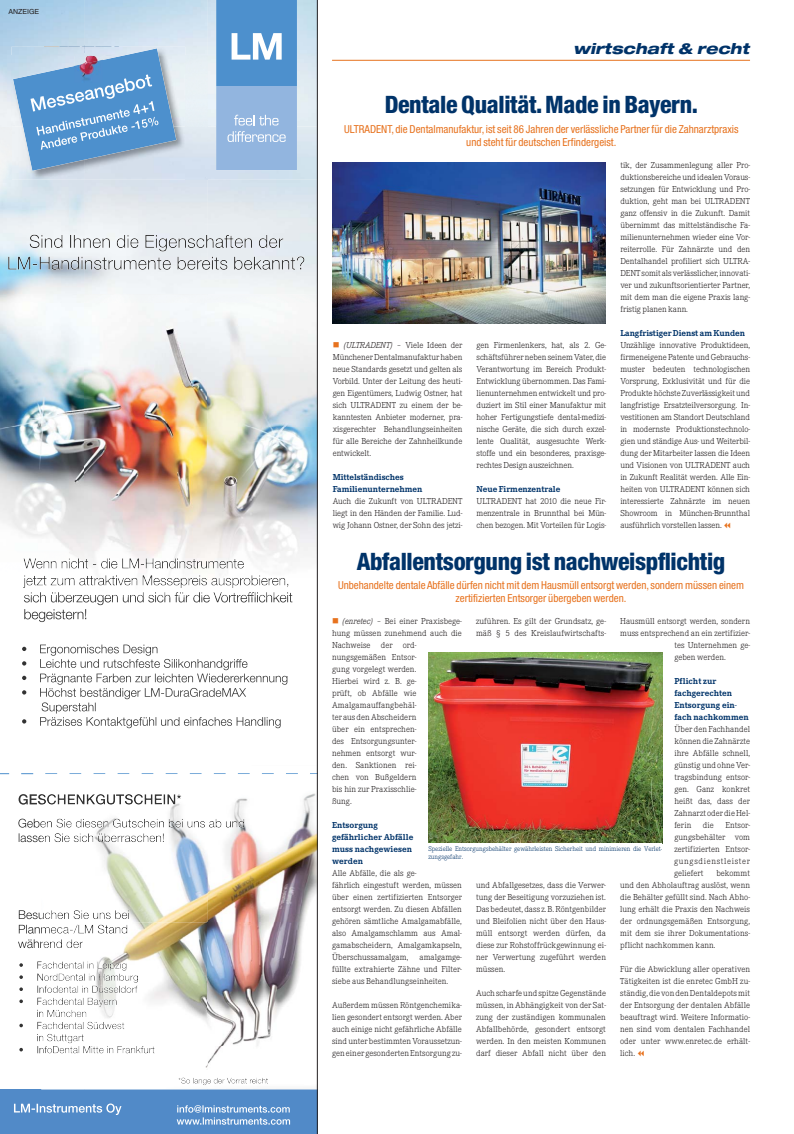
<style>
.page{position:relative;width:794px;height:1134px;background:#fff}
.page>*{position:absolute;margin:0;border:0;box-sizing:border-box;transform-origin:0 0}
.t1{font:800 condensed 24px "Helvetica Neue";letter-spacing:-.015em;color:#003369}
.t2{font:italic 800 expanded 15px "Helvetica Neue";color:#003369}
.t3{font:condensed 11px/13.2px "Helvetica Neue";color:#e7721e;text-align:center}
.t4{font:300 9px/12px "Corporate E";letter-spacing:.005em;color:#231f20;text-align:justify}
.t5{font:700 9px/12px "Corporate E";letter-spacing:.005em;color:#003369}
.t6{font:300 7px/8.4px "Corporate E";color:#003369}
.t7{font:7px "Helvetica";color:#231f20}
.s1{color:#e7721e}
.s2{font-style:italic}
</style>
<div class="page">
<hr style="left:332px;top:60px;width:418px;height:1px;background:#e7721e">
<img style="left:0;top:0;width:317px;height:1134px">
<img style="left:332px;top:163px;width:274px;height:161px">
<img style="left:428px;top:653px;width:234px;height:190px">
<p class="t7" style="left:9px;top:9px;width:32px">ANZEIGE</p>
<h2 class="t2" style="left:573px;top:43px;width:180px">wirtschaft &amp; recht</h2>
<h1 class="t1" style="left:385px;top:96px;width:315px">Dentale Qualität. Made in Bayern.</h1>
<p class="t3" style="left:344px;top:123px;width:396px">ULTRADENT, die Dentalmanufaktur, ist seit 86 Jahren der verlässliche Partner für die Zahnarztpraxis und steht für deutschen Erfindergeist.</p>
<p class="t4" style="left:333px;top:340px;width:131px"><span class="s1">■</span> <span class="s2">(ULTRADENT)</span> – Viele Ideen der Münchener Dentalmanufaktur haben neue Standards gesetzt und gelten als Vorbild. Unter der Leitung des heuti&shy;gen Eigentümers, Ludwig Ostner, hat sich ULTRADENT zu einem der be&shy;kanntesten Anbieter moderner, pra&shy;xisgerechter Behandlungseinheiten für alle Bereiche der Zahnheilkunde entwickelt.</p>
<p class="t5" style="left:333px;top:472px;width:91px">Mittelständisches<br>Familienunternehmen</p>
<p class="t4" style="left:333px;top:496px;width:131px">Auch die Zukunft von ULTRADENT liegt in den Händen der Familie. Lud&shy;wig Johann Ostner, der Sohn des jetzi-</p>
<p class="t4" style="left:476px;top:340px;width:131px">gen Firmenlenkers, hat, als 2. Ge&shy;schäftsführer neben seinem Vater, die Verantwortung im Bereich Produkt-Entwicklung übernommen. Das Fami&shy;lienunternehmen entwickelt und pro&shy;duziert im Stil einer Manufaktur mit hoher Fertigungstiefe dental-medizi&shy;nische Geräte, die sich durch exzel&shy;lente Qualität, ausgesuchte Werk&shy;stoffe und ein besonderes, praxisge&shy;rechtes Design auszeichnen.</p>
<p class="t5" style="left:476px;top:484px;width:85px">Neue Firmenzentrale</p>
<p class="t4" style="left:476px;top:496px;width:131px">ULTRADENT hat 2010 die neue Fir&shy;menzentrale in Brunnthal bei Mün&shy;chen bezogen. Mit Vorteilen für Logis-</p>
<p class="t4" style="left:620px;top:160px;width:131px">tik, der Zusammenlegung aller Pro&shy;duktionsbereiche und idealen Voraus&shy;setzungen für Entwicklung und Pro&shy;duktion, geht man bei ULTRADENT ganz offensiv in die Zukunft. Damit übernimmt das mittelständische Fa&shy;milienunternehmen wieder eine Vor&shy;reiterrolle. Für Zahnärzte und den Dentalhandel profiliert sich ULTRA-DENT somit als verlässlicher, innovati&shy;ver und zukunftsorientierter Partner, mit dem man die eigene Praxis lang&shy;fristig planen kann.</p>
<p class="t5" style="left:620px;top:328px;width:126px">Langfristiger Dienst am Kunden</p>
<p class="t4" style="left:620px;top:340px;width:131px">Unzählige innovative Produktideen, firmeneigene Patente und Gebrauchs&shy;muster bedeuten technologischen Vorsprung, Exklusivität und für die Produkte höchste Zuverlässigkeit und langfristige Ersatzteilversorgung. In&shy;vestitionen am Standort Deutschland in modernste Produktionstechnolo&shy;gien und ständige Aus- und Weiterbil&shy;dung der Mitarbeiter lassen die Ideen und Visionen von ULTRADENT auch in Zukunft Realität werden. Alle Ein&shy;heiten von ULTRADENT können sich interessierte Zahnärzte im neuen Showroom in München-Brunnthal ausführlich vorstellen lassen.</p>
<h1 class="t1" style="left:357px;top:552px;width:370px">Abfallentsorgung ist nachweispflichtig</h1>
<p class="t3" style="left:338px;top:579px;width:407px">Unbehandelte dentale Abfälle dürfen nicht mit dem Hausmüll entsorgt werden, sondern müssen einem zertifizierten Entsorger übergeben werden.</p>
<p class="t4" style="left:476px;top:616px;width:131px">zuführen. Es gilt der Grundsatz, ge&shy;mäß § 5 des Kreislaufwirtschafts-</p>
<p class="t4" style="left:332px;top:616px;width:131px;text-align:left"><span class="s1">■</span> <span class="s2">(enretec)</span> – Bei einer Praxisbege&shy;hung müssen zunehmend auch die<br>Nachweise der ord&shy;nungsgemäßen Entsor-<br>gung vorgelegt werden.<br>Hierbei wird z. B. ge-<br>prüft, ob Abfälle wie<br>Amalgamauffangbehäl-<br>ter aus den Abscheidern<br>über ein entsprechen-<br>des Entsorgungsunter-<br>nehmen entsorgt wur-<br>den. Sanktionen rei-<br>chen von Bußgeldern<br>bis hin zur Praxisschlie-<br>ßung.</p>
<p class="t5" style="left:332px;top:820px;width:83px">Entsorgung gefährlicher Abfälle muss nachgewiesen werden</p>
<p class="t4" style="left:332px;top:868px;width:131px;text-align:left">Alle Abfälle, die als ge-<br>fährlich eingestuft werden, müssen über einen zertifizierten Entsorger entsorgt werden. Zu diesen Abfällen gehören sämtliche Amalgamabfälle, also Amalgamschlamm aus Amal&shy;gamabscheidern, Amalgamkapseln, Überschussamalgam, amalgamge&shy;füllte extrahierte Zähne und Filter&shy;siebe aus Behandlungseinheiten.</p>
<p class="t4" style="left:332px;top:1000px;width:131px">Außerdem müssen Röntgenchemika&shy;lien gesondert entsorgt werden. Aber auch einige nicht gefährliche Abfälle sind unter bestimmten Voraussetzun&shy;gen einer gesonderten Entsorgung zu-</p>
<p class="t4" style="left:620px;top:616px;width:131px">Hausmüll entsorgt werden, sondern</p>
<p class="t4" style="left:620px;top:628px;width:131px">muss entsprechend an ein zertifizier-</p>
<p class="t4" style="left:674px;top:640px;width:77px">tes Unternehmen ge-</p>
<p class="t4" style="left:674px;top:652px;width:53px">geben werden.</p>
<p class="t5" style="left:674px;top:676px;width:76px">Pflicht zur fachgerechten<br>Entsorgung ein&shy;fach nachkommen</p>
<p class="t4" style="left:674px;top:724px;width:77px">Über den Fachhandel können die Zahnärzte ihre Abfälle schnell, günstig und ohne Ver&shy;tragsbindung entsor&shy;gen. Ganz konkret heißt das, dass der Zahnarzt oder die Hel&shy;ferin</p>
<p class="t4" style="left:703px;top:820px;width:12px">die</p>
<p class="t4" style="left:674px;top:820px;width:77px;text-indent:51px">Entsor&shy;gungsbehälter vom zertifizierten Entsor&shy;gungsdienstleister geliefert</p>
<p class="t6" style="left:428px;top:845px;width:235px">Spezielle Entsorgungsbehälter gewährleisten Sicherheit und minimieren die Verlet&shy;zungsgefahr.</p>
<p class="t4" style="left:620px;top:868px;width:131px;text-indent:96px">bekommt und den Abholauftrag auslöst, wenn die Behälter gefüllt sind. Nach Abho&shy;lung erhält die Praxis den Nachweis der ordnungsgemäßen Entsorgung, mit dem sie ihrer Dokumentations&shy;pflicht nachkommen kann.</p>
<p class="t4" style="left:620px;top:964px;width:131px">Für die Abwicklung aller operativen Tätigkeiten ist die enretec GmbH zu&shy;ständig, die von den Dentaldepots mit der Entsorgung der dentalen Abfälle beauftragt wird. Weitere Informatio&shy;nen sind vom dentalen Fachhandel oder unter www.enretec.de erhält&shy;lich.</p>
<p class="t4" style="left:476px;top:880px;width:131px">und Abfallgesetzes, dass die Verwer&shy;tung der Beseitigung vorzuziehen ist.<br>Das bedeutet, dass z. B. Röntgenbilder und Bleifolien nicht über den Haus&shy;müll entsorgt werden dürfen, da diese zur Rohstoffrückgewinnung ei&shy;ner Verwertung zugeführt werden müssen.</p>
<p class="t4" style="left:476px;top:988px;width:131px">Auch scharfe und spitze Gegenstände müssen, in Abhängigkeit von der Sat&shy;zung der zuständigen kommunalen Abfallbehörde, gesondert entsorgt werden. In den meisten Kommunen darf dieser Abfall nicht über den</p>
</div>
